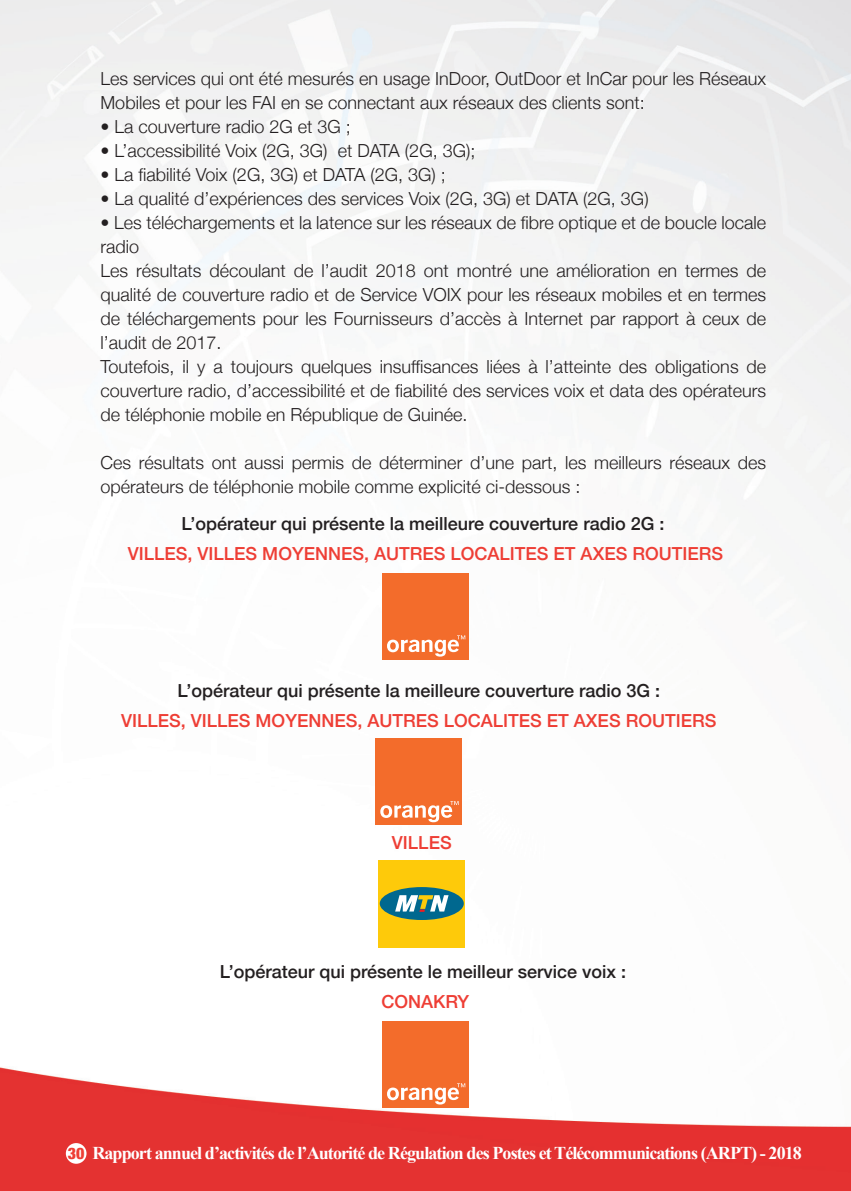
<style>
.page{position:relative;width:851px;height:1191px;background:#fff}
.page>*{position:absolute;margin:0;border:0;box-sizing:border-box;transform-origin:0 0}
.t1{font:300 18px/24px "Helvetica Neue";color:#231f20}
.t2{font:500 18px "Helvetica Neue";color:#231f20}
.t3{font:500 18px "Helvetica Neue";color:#ee3e35}
.t4{font:700 18px "Times New Roman";letter-spacing:-.05em;color:#fff}
.s1{font-family:"Helvetica Neue";font-weight:900;font-stretch:condensed;font-size:16px;color:#ee3e35}
</style>
<div class="page">
<img style="left:0;top:0;width:850px;height:1191px">
<div style="left:66px;top:1143px;width:20px;height:20px;background:#fff;border-radius:50%"></div>
<div style="left:382px;top:573px;width:86px;height:86px;background:#f36c2b"></div>
<svg style="left:387px;top:635px;width:78px;height:21px"></svg>
<div style="left:375px;top:738px;width:87px;height:87px;background:#f36c2b"></div>
<svg style="left:380px;top:801px;width:78px;height:21px"></svg>
<div style="left:378px;top:860px;width:87px;height:87px;background:#feca0a"></div>
<div style="left:380px;top:887px;width:83px;height:33px;background:#00688f;border-radius:50%"></div>
<svg style="left:395px;top:895px;width:53px;height:17px"></svg>
<div style="left:382px;top:1021px;width:86px;height:86px;background:#f36c2b"></div>
<svg style="left:387px;top:1083px;width:78px;height:21px"></svg>
<p class="t1" style="left:100px;top:66px;width:667px">Les services qui ont été mesurés en usage InDoor, OutDoor et InCar pour les Réseaux<br>Mobiles et pour les FAI en se connectant aux réseaux des clients sont:</p>
<p class="t1" style="left:100px;top:114px;width:252px">• La couverture radio 2G et 3G ;</p>
<p class="t1" style="left:100px;top:138px;width:376px">• L’accessibilité Voix (2G, 3G) et DATA (2G, 3G);</p>
<p class="t1" style="left:100px;top:162px;width:347px">• La fiabilité Voix (2G, 3G) et DATA (2G, 3G) ;</p>
<p class="t1" style="left:100px;top:186px;width:549px">• La qualité d’expériences des services Voix (2G, 3G) et DATA (2G, 3G)</p>
<p class="t1" style="left:100px;top:210px;width:667px">• Les téléchargements et la latence sur les réseaux de fibre optique et de boucle locale radio<br>Les résultats découlant de l’audit 2018 ont montré une amélioration en termes de qualité de couverture radio et de Service VOIX pour les réseaux mobiles et en termes de téléchargements pour les Fournisseurs d’accès à Internet par rapport à ceux de l’audit de 2017.<br>Toutefois, il y a toujours quelques insuffisances liées à l’atteinte des obligations de couverture radio, d’accessibilité et de fiabilité des services voix et data des opérateurs de téléphonie mobile en République de Guinée.</p>
<p class="t1" style="left:100px;top:450px;width:667px">Ces résultats ont aussi permis de déterminer d’une part, les meilleurs réseaux des opérateurs de téléphonie mobile comme explicité ci-dessous :</p>
<p class="t2" style="left:181px;top:509px;width:484px">L’opérateur qui présente la meilleure couverture radio 2G :</p>
<p class="t3" style="left:128px;top:539px;width:596px">VILLES, VILLES MOYENNES, AUTRES LOCALITES ET AXES ROUTIERS</p>
<p class="t2" style="left:177px;top:676px;width:484px">L’opérateur qui présente la meilleure couverture radio 3G :</p>
<p class="t3" style="left:121px;top:706px;width:596px">VILLES, VILLES MOYENNES, AUTRES LOCALITES ET AXES ROUTIERS</p>
<p class="t3" style="left:392px;top:827px;width:61px">VILLES</p>
<p class="t2" style="left:220px;top:956px;width:408px">L’opérateur qui présente le meilleur service voix :</p>
<p class="t3" style="left:381px;top:986px;width:89px">CONAKRY</p>
<p class="t4" style="left:68px;top:1141px;width:735px"><span class="s1">30</span> Rapport annuel d’activités de l’Autorité de Régulation des Postes et Télécommunications (ARPT) - 2018</p>
</div>
